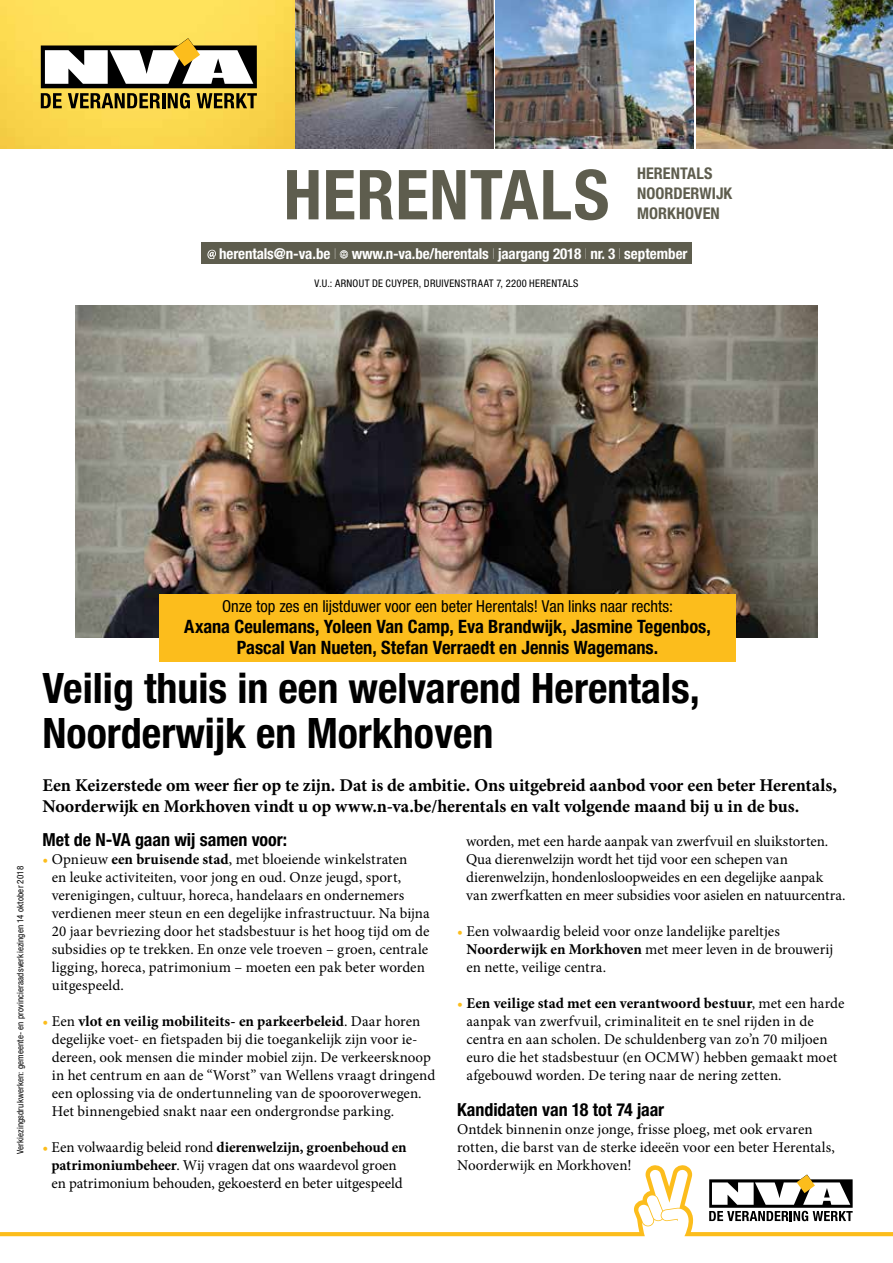
<style>
.page{position:relative;width:893px;height:1263px;background:#fff}
.page>*{position:absolute;margin:0;border:0;box-sizing:border-box;transform-origin:0 0}
.t1{font:700 condensed 69px "Helvetica Neue LT Std";letter-spacing:.01em;color:#5e5d4e}
.t2{font:700 condensed 42px/45px "Helvetica Neue LT Std";color:#000}
.t3{font:700 condensed 18.45px/21px "Helvetica Neue LT Std";color:#000;text-align:center}
.t4{font:700 18px/21px "Minion Pro";letter-spacing:-.01em;color:#000}
.t5{font:700 condensed 18px "Helvetica Neue LT Std";letter-spacing:-.005em;color:#000}
.t6{font:condensed 16.5px "Helvetica Neue LT Std";letter-spacing:-.005em;color:#000}
.t7{font:700 condensed 16.2px/20.1px "Helvetica Neue LT Std";letter-spacing:.005em;color:#5e5d4e}
.t8{font:15px/18px "Minion Pro";color:#000}
.t9{font:700 condensed 15px "Helvetica Neue LT Std";letter-spacing:-.01em;color:#fff}
.t10{font:condensed 10.5px "Helvetica Neue LT Std";letter-spacing:.03em;color:#000}
.t11{font:condensed 9px "Helvetica Neue LT Std";letter-spacing:.015em;color:#000}
.s1{font-weight:200}
.s2{color:#fcbd1c}
.s3{font-weight:700}
</style>
<div class="page">
<img style="left:0;top:0;width:296px;height:149px">
<svg style="left:41px;top:38px;width:216px;height:71px"></svg>
<svg style="left:0;top:1165px;width:893px;height:71px"></svg>
<svg style="left:709px;top:1174px;width:144px;height:47px"></svg>
<div style="left:201px;top:242px;width:491px;height:22px;background:#5e5d4e"></div>
<svg style="left:207px;top:250px;width:9px;height:9px"></svg>
<svg style="left:340px;top:250px;width:8px;height:9px"></svg>
<img style="left:296px;top:0;width:197px;height:149px">
<img style="left:496px;top:0;width:197px;height:149px">
<img style="left:696px;top:0;width:197px;height:149px">
<img style="left:76px;top:305px;width:742px;height:333px">
<div style="left:160px;top:594px;width:575px;height:68px;background:#fcbd1c"></div>
<p class="t7" style="left:637px;top:163px;width:97px">HERENTALS<br>NOORDERWIJK<br>MORKHOVEN</p>
<h1 class="t1" style="left:284px;top:153px;width:327px">HERENTALS</h1>
<p class="t9" style="left:219px;top:244px;width:470px">herentals@n-va.be <span class="s1">I</span> www.n-va.be/herentals <span class="s1">I</span> jaargang 2018 <span class="s1">I</span> nr. 3 <span class="s1">I</span> september</p>
<p class="t10" style="left:315px;top:277px;width:265px">V.U.: ARNOUT DE CUYPER, DRUIVENSTRAAT 7, 2200 HERENTALS</p>
<p class="t11" style="left:15px;top:1154px;width:290px;rotate:-90deg">Verkiezingsdrukwerken: gemeente- en provincieraadsverkiezingen 14 oktober 2018</p>
<p class="t6" style="left:222px;top:597px;width:452px">Onze top zes en lijstduwer voor een beter Herentals! Van links naar rechts:</p>
<p class="t3" style="left:184px;top:616px;width:528px">Axana Ceulemans, Yoleen Van Camp, Eva Brandwijk, Jasmine Tegenbos,<br>Pascal Van Nueten, Stefan Verraedt en Jennis Wagemans.</p>
<h2 class="t2" style="left:43px;top:665px;width:659px">Veilig thuis in een welvarend Herentals,<br>Noorderwijk en Morkhoven</h2>
<p class="t4" style="left:43px;top:774px;width:796px">Een Keizerstede om weer fier op te zijn. Dat is de ambitie. Ons uitgebreid aanbod voor een beter Herentals,<br>Noorderwijk en Morkhoven vindt u op www.n-va.be/herentals en valt volgende maand bij u in de bus.</p>
<p class="t5" style="left:43px;top:829px;width:246px">Met de N-VA gaan wij samen voor:</p>
<p class="t8" style="left:52px;top:850px;width:379px;text-indent:-9px"><span class="s2">•</span> Opnieuw <span class="s3">een bruisende stad</span>, met bloeiende winkelstraten<br>en leuke activiteiten, voor jong en oud. Onze jeugd, sport, verenigingen, cultuur, horeca, handelaars en ondernemers verdienen meer steun en een degelijke infrastructuur. Na bijna 20 jaar bevriezing door het stadsbestuur is het hoog tijd om de subsidies op te trekken. En onze vele troeven – groen, centrale ligging, horeca, patrimonium – moeten een pak beter worden uitgespeeld.</p>
<p class="t8" style="left:52px;top:1012px;width:385px;text-indent:-9px"><span class="s2">•</span> Een <span class="s3">vlot en veilig mobiliteits- en parkeerbeleid</span>. Daar horen degelijke voet- en fietspaden bij die toegankelijk zijn voor ie&shy;dereen, ook mensen die minder mobiel zijn. De verkeersknoop in het centrum en aan de “Worst” van Wellens vraagt dringend een oplossing via de ondertunneling van de spooroverwegen.<br>Het binnengebied snakt naar een ondergrondse parking.</p>
<p class="t8" style="left:43px;top:1138px;width:366px;text-align:center"><span class="s2">•</span> Een volwaardig beleid rond <span class="s3">dierenwelzijn, groenbehoud en patrimoniumbeheer</span>. Wij vragen dat ons waardevol groen<br>en patrimonium behouden, gekoesterd en beter uitgespeeld</p>
<p class="t8" style="left:466px;top:832px;width:381px">worden, met een harde aanpak van zwerfvuil en sluikstorten.<br>Qua dierenwelzijn wordt het tijd voor een schepen van dierenwelzijn, hondenlosloopweides en een degelijke aanpak van zwerfkatten en meer subsidies voor asielen en natuurcentra.</p>
<p class="t8" style="left:466px;top:922px;width:368px;text-indent:-9px"><span class="s2">•</span> Een volwaardig beleid voor onze landelijke pareltjes<br><span class="s3">Noorderwijk en Morkhoven</span> met meer leven in de brouwerij en nette, veilige centra.</p>
<p class="t8" style="left:466px;top:994px;width:380px;text-indent:-9px"><span class="s2">•</span> <span class="s3">Een veilige stad met een verantwoord bestuur</span>, met een harde aanpak van zwerfvuil, criminaliteit en te snel rijden in de centra en aan scholen. De schuldenberg van zo’n 70 miljoen euro die het stadsbestuur (en OCMW) hebben gemaakt moet afgebouwd worden. De tering naar de nering zetten.</p>
<p class="t5" style="left:457px;top:1099px;width:209px">Kandidaten van 18 tot 74 jaar</p>
<p class="t8" style="left:457px;top:1120px;width:379px">Ontdek binnenin onze jonge, frisse ploeg, met ook ervaren rotten, die barst van de sterke ideeën voor een beter Herentals,<br>Noorderwijk en Morkhoven!</p>
</div>
